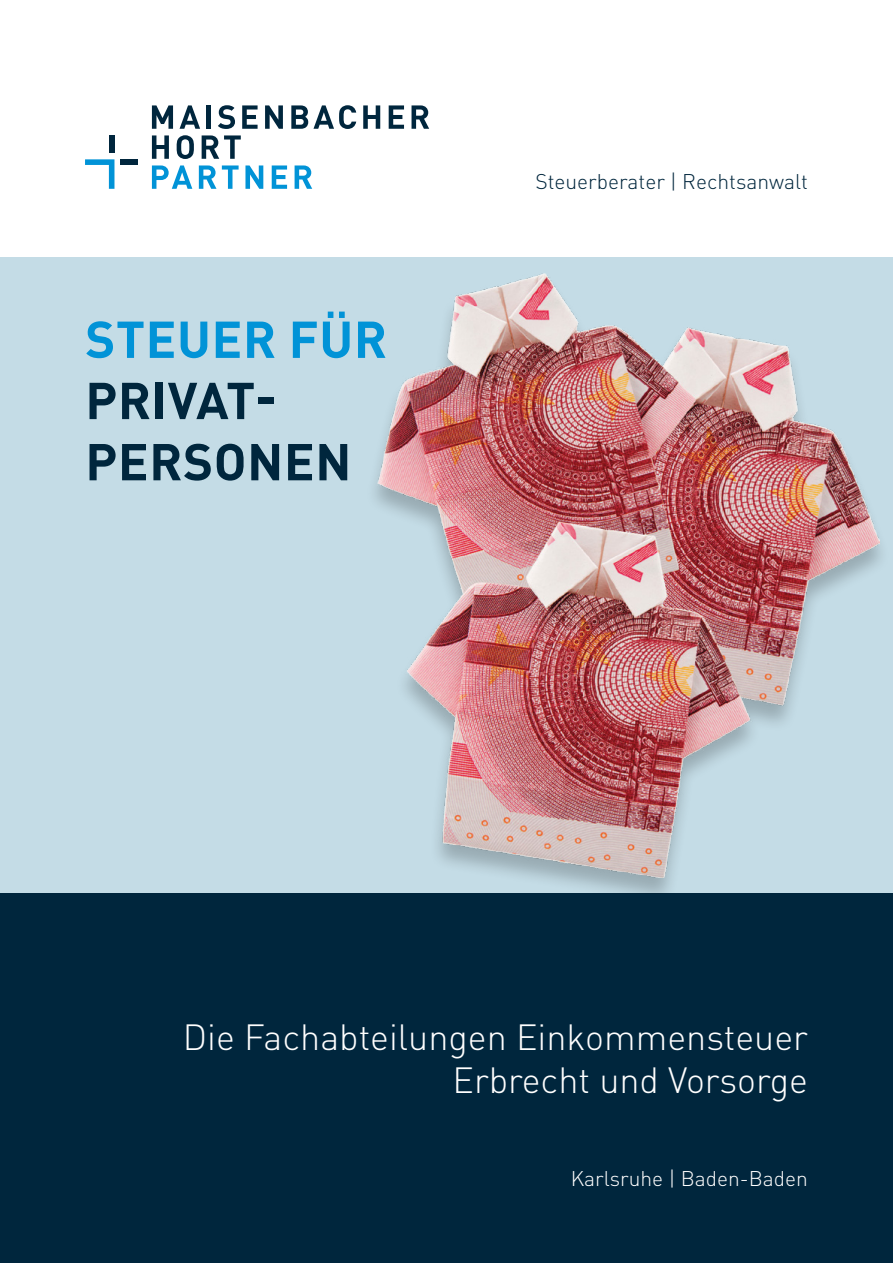
<style>
.page{position:relative;width:893px;height:1263px;background:#fff}
.page>*{position:absolute;margin:0;border:0;box-sizing:border-box;transform-origin:0 0}
.t1{font:700 51px/61.2px "DIN Pro";letter-spacing:.01em;color:#00263d}
.t2{font:700 51px "DIN Pro";letter-spacing:.01em;color:#0193d7}
.t3{font:300 36px/43.2px "DIN Pro";color:#fff;text-align:right}
.t4{font:300 21px "DIN Pro";color:#00263d}
.t5{font:300 21px "DIN Pro";color:#fff}
</style>
<div class="page">
<div style="left:0;top:893px;width:893px;height:370px;background:#00263d"></div>
<svg style="left:85px;top:159px;width:29px;height:30px"></svg>
<div style="left:109px;top:135px;width:5px;height:18px;background:#00263d"></div>
<div style="left:121px;top:159px;width:17px;height:6px;background:#00263d"></div>
<svg style="left:152px;top:105px;width:21px;height:24px"></svg>
<svg style="left:180px;top:105px;width:20px;height:24px"></svg>
<hr style="left:207px;top:105px;width:4px;height:24px;background:#00263d">
<svg style="left:218px;top:105px;width:17px;height:24px"></svg>
<svg style="left:242px;top:105px;width:16px;height:24px"></svg>
<svg style="left:265px;top:105px;width:18px;height:24px"></svg>
<svg style="left:291px;top:105px;width:65px;height:24px"></svg>
<svg style="left:363px;top:105px;width:17px;height:24px"></svg>
<svg style="left:389px;top:105px;width:15px;height:24px"></svg>
<svg style="left:412px;top:105px;width:17px;height:24px"></svg>
<svg style="left:152px;top:135px;width:17px;height:24px"></svg>
<svg style="left:177px;top:135px;width:17px;height:24px"></svg>
<svg style="left:202px;top:135px;width:39px;height:24px"></svg>
<svg style="left:152px;top:165px;width:40px;height:24px"></svg>
<svg style="left:199px;top:165px;width:17px;height:24px"></svg>
<svg style="left:222px;top:165px;width:17px;height:24px"></svg>
<svg style="left:245px;top:165px;width:18px;height:24px"></svg>
<svg style="left:272px;top:165px;width:15px;height:24px"></svg>
<svg style="left:295px;top:165px;width:17px;height:24px"></svg>
<div style="left:0;top:258px;width:893px;height:635px;background:#c4dce6"></div>
<img style="left:377px;top:273px;width:502px;height:604px">
<h1 class="t2" style="left:85px;top:305px;width:303px">STEUER FÜR</h1>
<h1 class="t1" style="left:85px;top:368px;width:268px">PRIVAT-<br>PERSONEN</h1>
<p class="t4" style="left:535px;top:167px;width:274px">Steuerberater | Rechtsanwalt</p>
<p class="t3" style="left:183px;top:1013px;width:627px">Die Fachabteilungen Einkommensteuer<br>Erbrecht und Vorsorge</p>
<p class="t5" style="left:571px;top:1164px;width:239px">Karlsruhe | Baden-Baden</p>
</div>
